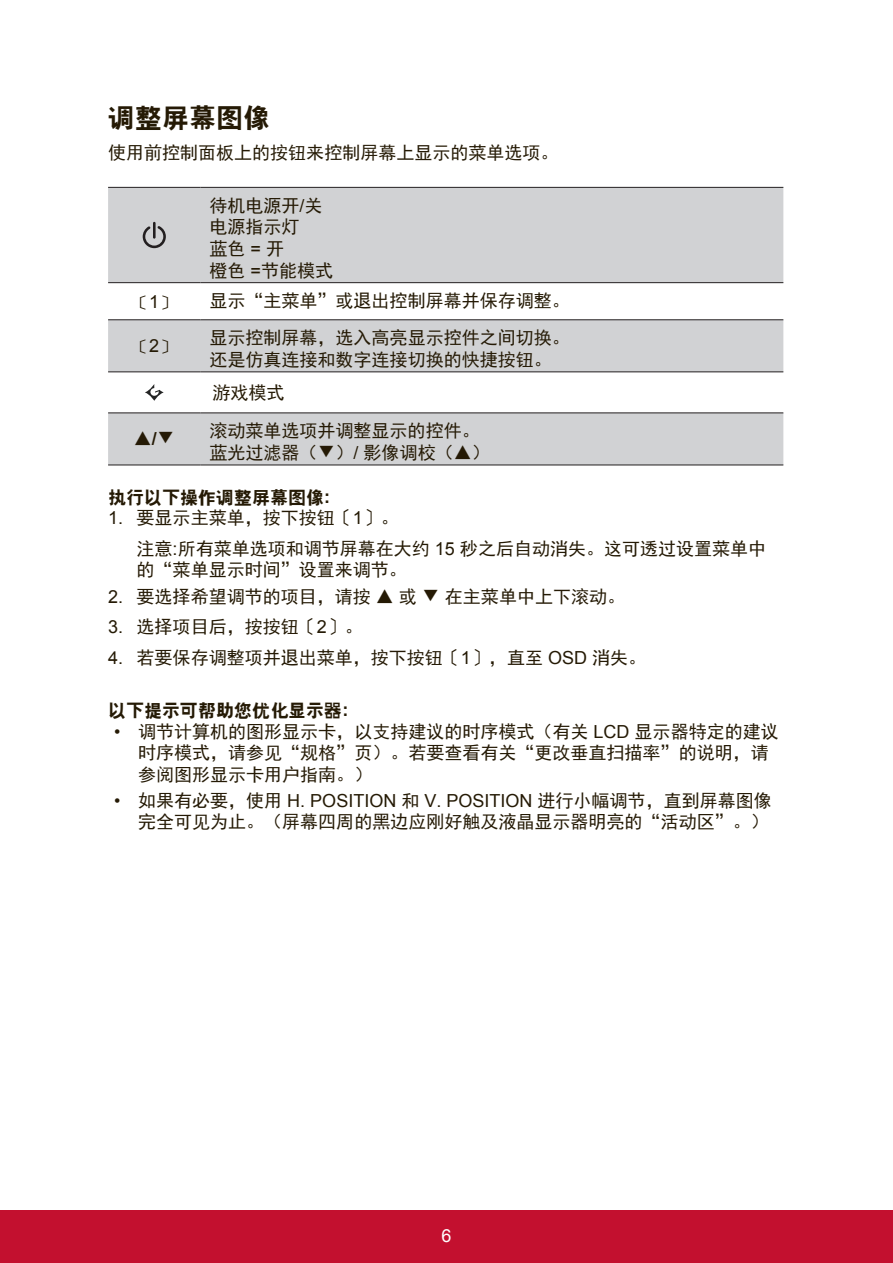
<style>
.page{position:relative;width:893px;height:1263px;background:#fff}
.page>*{position:absolute;margin:0;border:0;box-sizing:border-box;transform-origin:0 0}
.t1{font:27px "RS Cu Hei";color:#251a05}
.t2{font:18px/21.6px "Sim Hei";color:#251a05}
.t3{font:18px "RS Cu Hei";color:#251a05}
.t4{font:18px "Arial";color:#fff}
.s1{font-family:"Arial"}
.s2{font-family:"Arial";font-weight:700}
</style>
<div class="page">
<div style="left:0;top:1210px;width:892px;height:53px;background:#c3102f"></div>
<svg style="left:108px;top:188px;width:675px;height:276px;fill:#d1d2d4"></svg>
<hr style="left:108px;top:187px;width:92px;height:1px;background:#231f20">
<hr style="left:108px;top:282px;width:92px;height:1px;background:#231f20">
<hr style="left:108px;top:319px;width:92px;height:1px;background:#231f20">
<hr style="left:108px;top:371px;width:92px;height:1px;background:#231f20">
<hr style="left:200px;top:371px;width:583px;height:1px;background:#231f20">
<hr style="left:108px;top:412px;width:92px;height:1px;background:#231f20">
<hr style="left:200px;top:412px;width:583px;height:1px;background:#231f20">
<hr style="left:108px;top:464px;width:92px;height:1px;background:#231f20">
<hr style="left:200px;top:187px;width:583px;height:1px;background:#231f20">
<hr style="left:200px;top:282px;width:583px;height:1px;background:#231f20">
<hr style="left:200px;top:319px;width:583px;height:1px;background:#231f20">
<hr style="left:200px;top:464px;width:583px;height:1px;background:#231f20">
<svg style="left:143px;top:222px;width:23px;height:26px"></svg>
<svg style="left:145px;top:384px;width:19px;height:17px"></svg>
<h1 class="t1" style="left:108px;top:104px;width:163px">调整屏幕图像</h1>
<p class="t2" style="left:108px;top:142px;width:451px">使用前控制面板上的按钮来控制屏幕上显示的菜单选项。</p>
<p class="t2" style="left:209px;top:195px;width:125px">待机电源开<span class="s1">/</span>关电源指示灯<br>蓝色 <span class="s1">=</span> 开<br>橙色 <span class="s1">=</span>节能模式</p>
<p class="t3" style="left:131px;top:293px;width:48px">〔<span class="s1">1</span>〕</p>
<p class="t2" style="left:209px;top:290px;width:361px">显示“主菜单”或退出控制屏幕并保存调整。</p>
<p class="t3" style="left:131px;top:338px;width:48px">〔<span class="s1">2</span>〕</p>
<p class="t2" style="left:209px;top:327px;width:361px">显示控制屏幕，选入高亮显示控件之间切换。还是仿真连接和数字连接切换的快捷按钮。</p>
<p class="t2" style="left:212px;top:382px;width:73px">游戏模式</p>
<p class="t2" style="left:134px;top:428px;width:43px">▲<span class="s2">/</span>▼</p>
<p class="t2" style="left:209px;top:420px;width:282px">滚动菜单选项并调整显示的控件。蓝光过滤器（▼）<span class="s1">/</span> 影像调校（▲）</p>
<p class="t3" style="left:108px;top:488px;width:223px">执行以下操作调整屏幕图像<span class="s2">:</span></p>
<p class="t2" style="left:136px;top:502px;width:631px;line-height:30.6px;text-indent:-28px"><span class="s1">1.</span> 要显示主菜单，按下按钮〔<span class="s1">1</span>〕。<br>注意<span class="s1">:</span>所有菜单选项和调节屏幕在大约 <span class="s1">15</span> 秒之后自动消失。这可透过设置菜单中</p>
<p class="t2" style="left:136px;top:559px;width:271px">的“菜单显示时间”设置来调节。</p>
<p class="t2" style="left:108px;top:585px;width:518px"><span class="s1">2.</span> 要选择希望调节的项目，请按 ▲ 或 ▼ 在主菜单中上下滚动。</p>
<p class="t2" style="left:108px;top:616px;width:256px"><span class="s1">3.</span> 选择项目后，按按钮〔<span class="s1">2</span>〕。</p>
<p class="t2" style="left:108px;top:646px;width:539px"><span class="s1">4.</span> 若要保存调整项并退出菜单，按下按钮〔<span class="s1">1</span>〕，直至 <span class="s1">OSD</span> 消失。</p>
<p class="t3" style="left:108px;top:701px;width:241px">以下提示可帮助您优化显示器<span class="s2">:</span></p>
<p class="t2" style="left:138px;top:720px;width:642px;text-indent:-24px"><span class="s1">•</span> 调节计算机的图形显示卡，以支持建议的时序模式（有关 <span class="s1">LCD</span> 显示器特定的建议时序模式，请参见“规格”页）。若要查看有关“更改垂直扫描率”的说明，请参阅图形显示卡用户指南。）</p>
<p class="t2" style="left:114px;top:789px;width:659px;text-align:right"><span class="s1">•</span> 如果有必要，使用 <span class="s1">H. POSITION</span> 和 <span class="s1">V. POSITION</span> 进行小幅调节，直到屏幕图像完全可见为止。（屏幕四周的黑边应刚好触及液晶显示器明亮的“活动区”。）</p>
<p class="t4" style="left:441px;top:1223px;width:12px">6</p>
</div>
